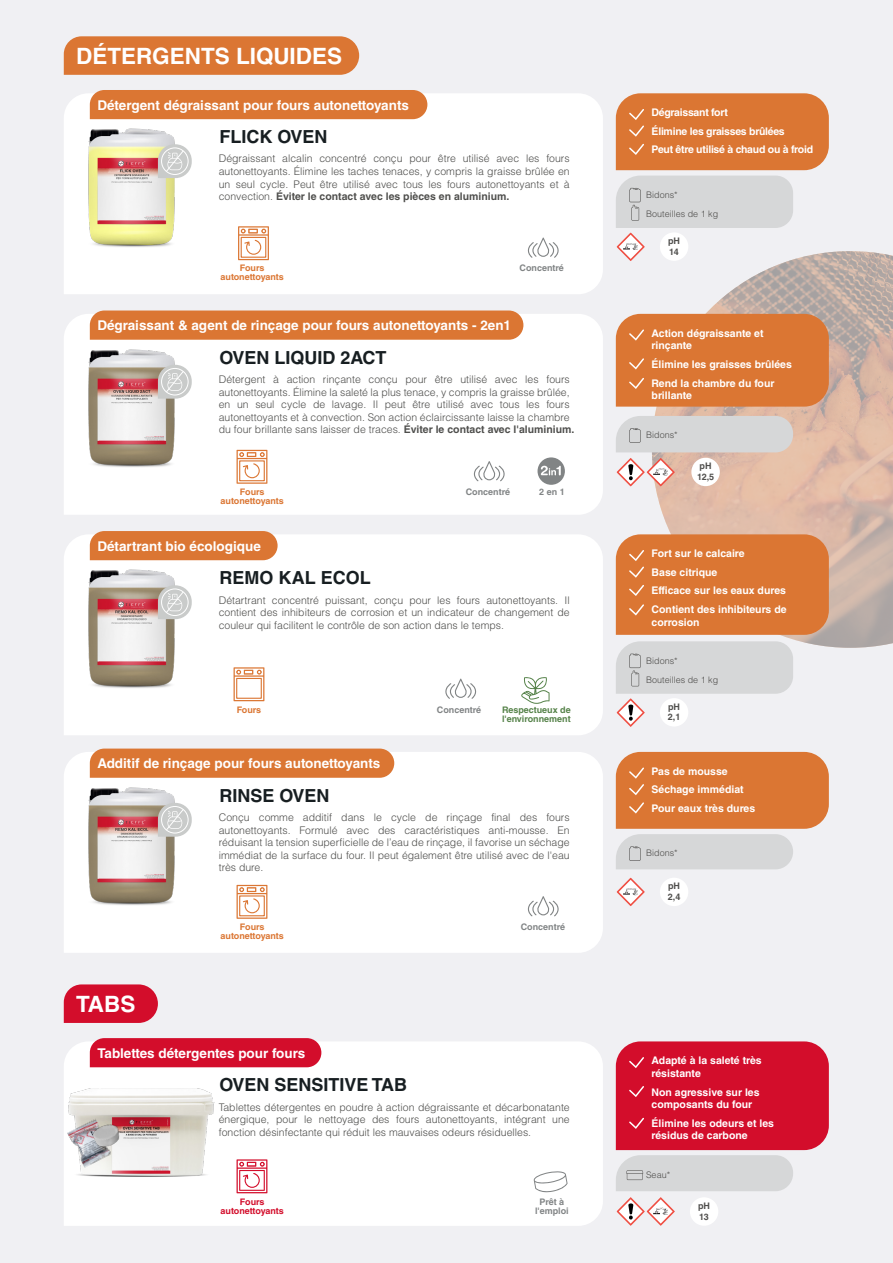
<style>
.page{position:relative;width:893px;height:1263px;background:#f0f0f3}
.page>*{position:absolute;margin:0;border:0;box-sizing:border-box;transform-origin:0 0}
.t1{font:700 22.5px "Helvetica LT Std";color:#fff}
.t2{font:700 18px "Helvetica LT Std";color:#171e21}
.t3{font:700 13.5px "Helvetica LT Std";color:#fff}
.t4{font:300 10.5px/12.6px "Helvetica LT Std";color:#4f4f4d;text-align:justify}
.t5{font:700 10.5px/18.6px "Helvetica LT Std";color:#fff}
.t6{font:700 10.5px/18.6px "Helvetica LT Std";letter-spacing:-.025em;color:#fff}
.t7{font:300 9px/19.5px "Helvetica LT Std";color:#4f4e4c}
.t8{font:700 9px/9px "Helvetica LT Std";color:#db7633;text-align:center}
.t9{font:700 9px/9px "Helvetica LT Std";color:#818485;text-align:center}
.t10{font:700 9px/9px "Helvetica LT Std";color:#558249}
.t11{font:700 9px/10.8px "Helvetica LT Std";color:#4f4e4c}
.t12{font:700 9px/9px "Helvetica LT Std";color:#d30d2b;text-align:center}
.s1{font-weight:700}
</style>
<div class="page">
<svg style="left:652px;top:251px;width:241px;height:397px;background:#d4bcb0"></svg>
<div style="left:64px;top:94px;width:539px;height:200px;background:#fff"></div>
<div style="left:90px;top:90px;width:337px;height:29px;background:#db7633"></div>
<div style="left:616px;top:93px;width:213px;height:77px;background:#db7633"></div>
<svg style="left:527px;top:238px;width:32px;height:20px"></svg>
<img style="left:68px;top:125px;width:127px;height:127px">
<svg style="left:158px;top:144px;width:34px;height:34px"></svg>
<div style="left:64px;top:1042px;width:539px;height:184px;background:#fff"></div>
<svg style="left:90px;top:1038px;width:231px;height:29px;background:#d41632"></svg>
<svg style="left:64px;top:36px;width:295px;height:39px;background:#db7939"></svg>
<svg style="left:64px;top:984px;width:94px;height:39px;background:#d51e3a"></svg>
<svg style="left:616px;top:176px;width:177px;height:85px"></svg>
<svg style="left:238px;top:226px;width:31px;height:34px"></svg>
<svg style="left:533px;top:1171px;width:35px;height:21px"></svg>
<svg style="left:616px;top:1041px;width:213px;height:150px;background:#d64a60"></svg>
<svg style="left:616px;top:1197px;width:59px;height:29px"></svg>
<img style="left:64px;top:1045px;width:162px;height:169px">
<img style="left:67px;top:1118px;width:46px;height:50px">
<img style="left:91px;top:1121px;width:29px;height:26px">
<div style="left:660px;top:232px;width:28px;height:29px;background:#fff;border-radius:14px"></div>
<div style="left:64px;top:535px;width:539px;height:200px;background:#fff"></div>
<div style="left:90px;top:531px;width:188px;height:29px;background:#db7633"></div>
<img style="left:68px;top:566px;width:127px;height:127px">
<svg style="left:158px;top:585px;width:34px;height:34px"></svg>
<svg style="left:234px;top:667px;width:30px;height:34px"></svg>
<div style="left:236px;top:678px;width:26px;height:21px;border:1px solid #db7633"></div>
<div style="left:616px;top:534px;width:213px;height:101px;background:#db7633"></div>
<svg style="left:521px;top:677px;width:29px;height:27px"></svg>
<svg style="left:445px;top:679px;width:31px;height:20px"></svg>
<svg style="left:616px;top:641px;width:177px;height:86px"></svg>
<div style="left:660px;top:698px;width:28px;height:28px;background:#fff;border-radius:14px"></div>
<div style="left:690px;top:1197px;width:28px;height:29px;background:#fff;border-radius:14px"></div>
<svg style="left:237px;top:1159px;width:30px;height:34px"></svg>
<div style="left:64px;top:314px;width:539px;height:201px;background:#fff"></div>
<svg style="left:90px;top:310px;width:433px;height:30px;background:#db7a3a"></svg>
<img style="left:68px;top:345px;width:127px;height:128px">
<svg style="left:158px;top:365px;width:34px;height:34px"></svg>
<div style="left:616px;top:416px;width:177px;height:36px;background:#d6d7d8"></div>
<div style="left:616px;top:314px;width:213px;height:93px;background:#db7633"></div>
<svg style="left:616px;top:458px;width:59px;height:29px"></svg>
<svg style="left:237px;top:450px;width:30px;height:34px"></svg>
<svg style="left:473px;top:461px;width:32px;height:20px"></svg>
<div style="left:691px;top:458px;width:29px;height:28px;background:#fff;border-radius:14px"></div>
<svg style="left:537px;top:457px;width:28px;height:28px"></svg>
<div style="left:64px;top:752px;width:539px;height:201px;background:#fff"></div>
<svg style="left:90px;top:748px;width:304px;height:30px;background:#dc7b3a"></svg>
<img style="left:68px;top:783px;width:127px;height:128px">
<svg style="left:158px;top:803px;width:34px;height:34px"></svg>
<svg style="left:616px;top:752px;width:213px;height:117px;background:#dc9c72"></svg>
<svg style="left:527px;top:896px;width:32px;height:20px"></svg>
<div style="left:660px;top:878px;width:28px;height:28px;background:#fff;border-radius:14px"></div>
<svg style="left:237px;top:885px;width:30px;height:34px"></svg>
<svg style="left:616px;top:877px;width:29px;height:29px"></svg>
<h1 class="t1" style="left:76px;top:42px;width:267px">DÉTERGENTS LIQUIDES</h1>
<p class="t3" style="left:97px;top:97px;width:313px">Détergent dégraissant pour fours autonettoyants</p>
<h2 class="t2" style="left:219px;top:126px;width:110px">FLICK OVEN</h2>
<p class="t4" style="left:219px;top:152px;width:352px">Dégraissant alcalin concentré conçu pour être utilisé avec les fours autonettoyants. Élimine les taches tenaces, y compris la graisse brûlée en un seul cycle. Peut être utilisé avec tous les fours autonettoyants et à convection. <span class="s1">Éviter le contact avec les pièces en aluminium.</span></p>
<p class="t8" style="left:220px;top:264px;width:65px">Fours autonettoyants</p>
<p class="t9" style="left:520px;top:264px;width:46px">Concentré</p>
<p class="t3" style="left:97px;top:317px;width:415px">Dégraissant &amp; agent de rinçage pour fours autonettoyants - 2en1</p>
<h2 class="t2" style="left:219px;top:346px;width:169px">OVEN LIQUID 2ACT</h2>
<p class="t4" style="left:219px;top:373px;width:357px;text-align:left">Détergent à action rinçante conçu pour être utilisé avec les fours autonettoyants. Élimine la saleté la plus tenace, y compris la graisse brûlée, en un seul cycle de lavage. Il peut être utilisé avec tous les fours autonettoyants et à convection. Son action éclaircissante laisse la chambre du four brillante sans laisser de traces. <span class="s1">Éviter le contact avec l'aluminium.</span></p>
<p class="t8" style="left:221px;top:487px;width:65px">Fours autonettoyants</p>
<p class="t9" style="left:466px;top:487px;width:46px">Concentré</p>
<p class="t9" style="left:539px;top:487px;width:27px">2 en 1</p>
<p class="t3" style="left:97px;top:538px;width:165px">Détartrant bio écologique</p>
<h2 class="t2" style="left:219px;top:567px;width:153px">REMO KAL ECOL</h2>
<p class="t4" style="left:219px;top:593px;width:352px">Détartrant concentré puissant, conçu pour les fours autonettoyants. Il contient des inhibiteurs de corrosion et un indicateur de changement de couleur qui facilitent le contrôle de son action dans le temps.</p>
<p class="t6" style="left:652px;top:103px;width:163px">Dégraissant fort<br>Élimine les graisses brûlées<br>Peut être utilisé à chaud ou à froid</p>
<p class="t7" style="left:646px;top:185px;width:74px">Bidons*<br>Bouteilles de 1 kg</p>
<p class="t11" style="left:668px;top:235px;width:13px">pH<br>14</p>
<p class="t5" style="left:652px;top:327px;width:114px;line-height:12.6px">Action dégraissante et rinçante</p>
<p class="t5" style="left:652px;top:355px;width:142px">Élimine les graisses brûlées<br>Rend la chambre du four</p>
<p class="t5" style="left:652px;top:386px;width:42px">brillante</p>
<p class="t7" style="left:646px;top:425px;width:33px">Bidons*</p>
<p class="t11" style="left:697px;top:460px;width:19px">pH<br>12,5</p>
<p class="t5" style="left:652px;top:544px;width:137px">Fort sur le calcaire<br>Base citrique<br>Efficace sur les eaux dures<br>Contient des inhibiteurs de</p>
<p class="t5" style="left:652px;top:612px;width:50px">corrosion</p>
<p class="t7" style="left:646px;top:651px;width:74px">Bidons*<br>Bouteilles de 1 kg</p>
<p class="t8" style="left:237px;top:705px;width:26px">Fours</p>
<p class="t9" style="left:437px;top:705px;width:46px">Concentré</p>
<p class="t11" style="left:668px;top:701px;width:14px">pH<br>2,1</p>
<p class="t10" style="left:502px;top:705px;width:70px">Respectueux de l'environnement</p>
<p class="t3" style="left:97px;top:755px;width:285px">Additif de rinçage pour fours autonettoyants</p>
<h2 class="t2" style="left:219px;top:784px;width:112px">RINSE OVEN</h2>
<p class="t4" style="left:219px;top:811px;width:352px">Conçu comme additif dans le cycle de rinçage final des fours autonettoyants. Formulé avec des caractéristiques anti-mousse. En réduisant la tension superficielle de l’eau de rinçage, il favorise un séchage immédiat de la surface du four. Il peut également être utilisé avec de l'eau très dure.</p>
<h1 class="t1" style="left:76px;top:990px;width:61px">TABS</h1>
<p class="t8" style="left:221px;top:922px;width:65px">Fours autonettoyants</p>
<p class="t3" style="left:97px;top:1045px;width:210px">Tablettes détergentes pour fours</p>
<h2 class="t2" style="left:219px;top:1074px;width:189px">OVEN SENSITIVE TAB</h2>
<p class="t9" style="left:521px;top:922px;width:46px">Concentré</p>
<p class="t4" style="left:219px;top:1100px;width:352px">Tablettes détergentes en poudre à action dégraissante et décarbonatante énergique, pour le nettoyage des fours autonettoyants, intégrant une fonction désinfectante qui réduit les mauvaises odeurs résiduelles.</p>
<p class="t12" style="left:221px;top:1197px;width:65px">Fours autonettoyants</p>
<p class="t9" style="left:535px;top:1197px;width:35px">Prêt à l'emploi</p>
<p class="t5" style="left:652px;top:762px;width:105px">Pas de mousse<br>Séchage immédiat<br>Pour eaux très dures</p>
<p class="t7" style="left:646px;top:843px;width:33px">Bidons*</p>
<p class="t11" style="left:668px;top:880px;width:14px">pH<br>2,4</p>
<p class="t5" style="left:652px;top:1054px;width:112px;line-height:12.6px">Adapté à la saleté très résistante</p>
<p class="t5" style="left:652px;top:1085px;width:110px;line-height:12.6px">Non agressive sur les composants du four</p>
<p class="t5" style="left:652px;top:1116px;width:124px;line-height:12.6px">Élimine les odeurs et les résidus de carbone</p>
<p class="t7" style="left:646px;top:1164px;width:26px">Seau*</p>
<p class="t11" style="left:698px;top:1200px;width:13px">pH<br>13</p>
</div>
